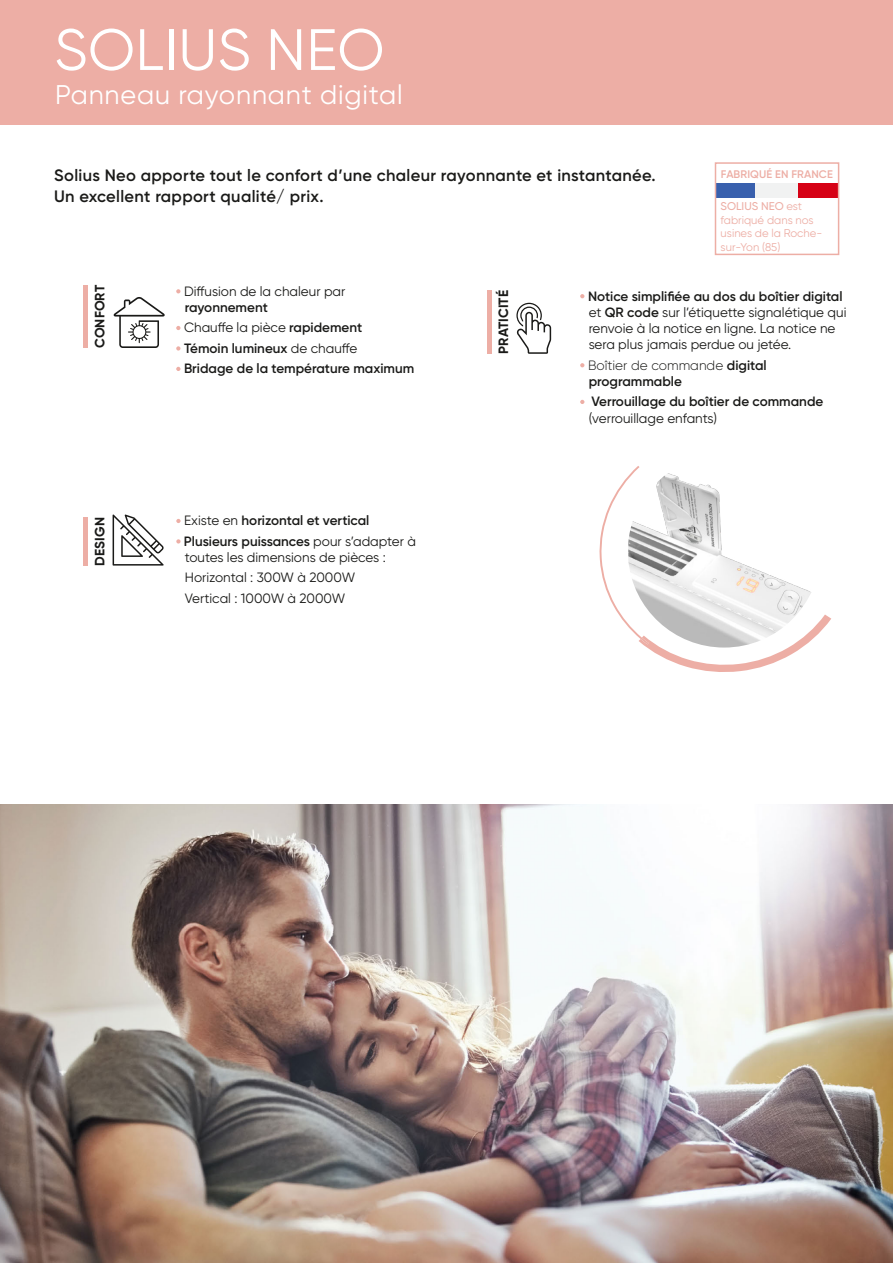
<style>
.page{position:relative;width:893px;height:1263px;background:#fff}
.page>*{position:absolute;margin:0;border:0;box-sizing:border-box;transform-origin:0 0}
.t1{font:58.2px "Gilroy";letter-spacing:.01em;color:#fff}
.t2{font:27px "Gilroy";letter-spacing:.03em;color:#fff}
.t3{font:600 16.5px "Gilroy";letter-spacing:.02em;color:#1a1a18}
.t4{font:13.5px/16.2px "Gilroy";color:#1a1a18}
.t5{font:600 13.5px/16.2px "Gilroy";color:#1a1a18}
.t6{font:700 13.5px "Gilroy";letter-spacing:.005em;color:#1a1a18}
.t7{font:11.25px/13.5px "Gilroy";color:#edaea5}
.t8{font:600 10.95px "Gilroy";letter-spacing:.01em;color:#edaea5}
.s1{font-weight:500}
.s2{font-weight:600}
.s3{font-weight:300}
.s4{font-weight:400}
</style>
<div class="page">
<div style="left:0;top:0;width:893px;height:124px;background:#edaea5"></div>
<svg style="left:599px;top:466px;width:232px;height:206px"></svg>
<img style="left:628px;top:467px;width:192px;height:180px">
<img style="left:0;top:805px;width:893px;height:458px">
<svg style="left:176px;top:289px;width:4px;height:4px"></svg>
<svg style="left:176px;top:326px;width:4px;height:4px"></svg>
<svg style="left:176px;top:346px;width:4px;height:5px"></svg>
<svg style="left:176px;top:367px;width:4px;height:4px"></svg>
<svg style="left:114px;top:297px;width:51px;height:51px"></svg>
<hr style="left:83px;top:285px;width:4px;height:63px;background:#edaea5">
<svg style="left:580px;top:294px;width:4px;height:4px"></svg>
<svg style="left:580px;top:363px;width:4px;height:4px"></svg>
<svg style="left:580px;top:400px;width:4px;height:4px"></svg>
<svg style="left:516px;top:303px;width:35px;height:51px"></svg>
<hr style="left:487px;top:290px;width:4px;height:64px;background:#edaea5">
<svg style="left:176px;top:519px;width:5px;height:4px"></svg>
<svg style="left:176px;top:539px;width:5px;height:4px"></svg>
<svg style="left:113px;top:514px;width:51px;height:52px"></svg>
<hr style="left:83px;top:517px;width:4px;height:49px;background:#edaea5">
<div style="left:715px;top:183px;width:40px;height:14px;background:#3960ad"></div>
<div style="left:798px;top:183px;width:41px;height:14px;background:#d60115"></div>
<div style="left:755px;top:183px;width:43px;height:14px;background:#f1f2f2"></div>
<div style="left:715px;top:162px;width:124px;height:93px;border:2px solid #edaea5"></div>
<p class="t1" style="left:54px;top:14px;width:332px">SOLIUS NEO</p>
<h2 class="t2" style="left:55px;top:78px;width:349px">Panneau rayonnant digital</h2>
<p class="t3" style="left:54px;top:165px;width:603px">Solius Neo apporte tout le confort d’une chaleur rayonnante et instantanée.</p>
<p class="t3" style="left:54px;top:186px;width:271px">Un excellent rapport qualité/ prix.</p>
<p class="t8" style="left:721px;top:167px;width:114px">FABRIQUÉ EN FRANCE</p>
<p class="t7" style="left:721px;top:199px;width:103px"><span class="s1">SOLIUS NEO</span> est fabriqué dans nos usines de la Roche&shy;sur-Yon (85)</p>
<p class="t6" style="left:91px;top:348px;width:64px;rotate:-90deg">CONFORT</p>
<p class="t4" style="left:588px;top:288px;width:260px"><span class="s2">Notice simplifiée au dos du boîtier digital </span>et <span class="s2">QR code</span> sur l’étiquette signalétique qui renvoie à la notice en ligne. La notice ne sera plus jamais perdue ou jetée.</p>
<p class="t5" style="left:588px;top:357px;width:180px"><span class="s3">Boîtier de commande</span> digital programmable</p>
<p class="t5" style="left:589px;top:393px;width:236px">Verrouillage du boîtier de commande <span class="s4">(verrouillage enfants)</span></p>
<p class="t4" style="left:184px;top:283px;width:163px">Diffusion de la chaleur par <span class="s2">rayonnement</span></p>
<p class="t4" style="left:184px;top:319px;width:180px">Chauffe la pièce <span class="s2">rapidement</span></p>
<p class="t5" style="left:184px;top:340px;width:175px">Témoin lumineux <span class="s4">de chauffe</span></p>
<p class="t5" style="left:184px;top:360px;width:232px">Bridage de la température maximum</p>
<p class="t6" style="left:495px;top:354px;width:65px;rotate:-90deg">PRATICITÉ</p>
<p class="t6" style="left:91px;top:565px;width:50px;rotate:-90deg">DESIGN</p>
<p class="t5" style="left:184px;top:512px;width:187px"><span class="s4">Existe en</span> horizontal et vertical</p>
<p class="t4" style="left:184px;top:533px;width:234px"><span class="s2">Plusieurs puissances</span> pour s’adapter à toutes les dimensions de pièces :</p>
<p class="t4" style="left:185px;top:569px;width:172px">Horizontal : 300W à 2000W</p>
<p class="t4" style="left:185px;top:590px;width:162px">Vertical : 1000W à 2000W</p>
</div>
